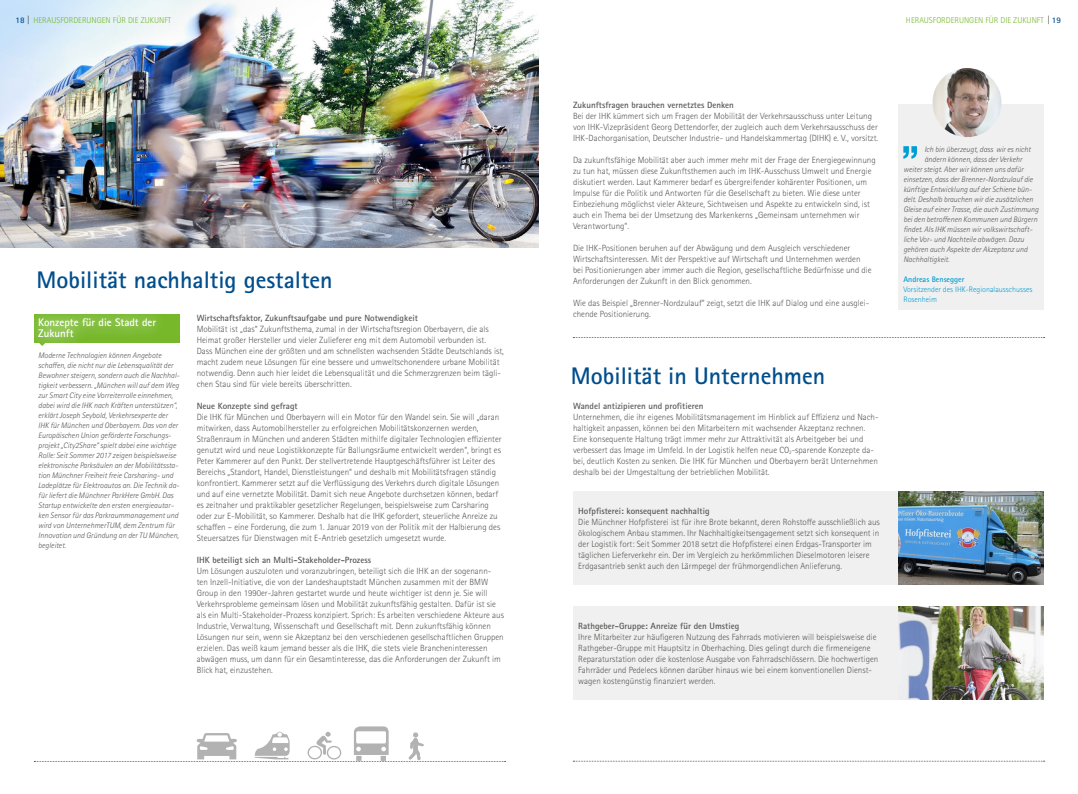
<style>
.page{position:relative;width:1078px;height:794px;background:#fff}
.page>*{position:absolute;margin:0;border:0;box-sizing:border-box;transform-origin:0 0}
.t1{font:700 24px "Rotis Sans Serif Std";color:#004e8d}
.t2{font:700 11px/11px "Rotis Sans Serif Std";color:#fff}
.t3{font:300 9px/11px "Rotis Sans Serif Std";color:#575756}
.t4{font:700 9px "Rotis Sans Serif Std";color:#575756}
.t5{font:300 8.5px "Rotis Sans Serif Std";color:#76b82a}
.t6{font:italic 300 8px/10px "Rotis Sans Serif Std";color:#575756}
.t7{font:300 8px/10px "Rotis Sans Serif Std";color:#009ed4}
.t8{font:700 8px "Rotis Sans Serif Std";color:#009ed4}
.s1{font-weight:700;color:#004e8d}
.s2{font-family:"Frutiger";font-weight:400;font-stretch:condensed;color:#575756}
.s3{font-weight:700;color:#fff}
</style>
<div class="page">
<div style="left:898px;top:104px;width:145px;height:206px;background:#f0f0f0"></div>
<img style="left:932px;top:68px;width:69px;height:69px;border-radius:35px">
<img style="left:0;top:0;width:539px;height:247px">
<div style="left:573px;top:492px;width:325px;height:93px;background:#f0f0f0"></div>
<div style="left:573px;top:606px;width:325px;height:93px;background:#f0f0f0"></div>
<svg style="left:573px;top:761px;width:471px;height:1px"></svg>
<div style="left:34px;top:314px;width:146px;height:28px;background:#76b82a"></div>
<div style="left:21px;top:301px;width:151px;height:55px;background:#fff"></div>
<div style="left:26px;top:306px;width:141px;height:44px;background:#fff;opacity:.75"></div>
<img style="left:898px;top:491px;width:145px;height:94px">
<svg style="left:573px;top:337px;width:471px;height:1px"></svg>
<svg style="left:34px;top:726px;width:471px;height:36px"></svg>
<img style="left:898px;top:606px;width:145px;height:93px">
<svg style="left:903px;top:146px;width:13px;height:13px"></svg>
<p class="t5" style="left:16px;top:15px;width:157px"><span class="s1">18</span> <span class="s2">|</span> HERAUSFORDERUNGEN FÜR DIE ZUKUNFT</p>
<p class="t5" style="left:905px;top:15px;width:156px">HERAUSFORDERUNGEN FÜR DIE ZUKUNFT <span class="s2">|</span> <span class="s3">19</span></p>
<h1 class="t1" style="left:36px;top:265px;width:297px">Mobilität nachhaltig gestalten</h1>
<p class="t2" style="left:38px;top:317px;width:119px">Konzepte für die Stadt der<br>Zukunft</p>
<p class="t6" style="left:38px;top:350px;width:143px">Moderne Technologien können Angebote schaffen, die nicht nur die Lebensqualität der Bewohner steigern, sondern auch die Nachhal&shy;tigkeit verbessern. „München will auf dem Weg zur Smart City eine Vorreiterrolle einnehmen, dabei wird die IHK nach Kräften unterstützen“, erklärt Joseph Seybold, Verkehrsexperte der IHK für München und Oberbayern. Das von der Europäischen Union geförderte Forschungs&shy;projekt „City2Share“ spielt dabei eine wichtige Rolle: Seit Sommer 2017 zeigen beispielsweise elektronische Parksäulen an der Mobilitätssta&shy;tion Münchner Freiheit freie Carsharing- und Ladeplätze für Elektroautos an. Die Technik da&shy;für liefert die Münchner ParkHere GmbH. Das Startup entwickelte den ersten energieautar&shy;ken Sensor für das Parkraummanagement und wird von UnternehmerTUM, dem Zentrum für Innovation und Gründung an der TU München, begleitet.</p>
<p class="t4" style="left:197px;top:312px;width:222px">Wirtschaftsfaktor, Zukunftsaufgabe und pure Notwendigkeit</p>
<p class="t3" style="left:197px;top:324px;width:308px">Mobilität ist „das“ Zukunftsthema, zumal in der Wirtschaftsregion Oberbayern, die als Heimat großer Hersteller und vieler Zulieferer eng mit dem Automobil verbunden ist.<br>Dass München eine der größten und am schnellsten wachsenden Städte Deutschlands ist, macht zudem neue Lösungen für eine bessere und umweltschonendere urbane Mobilität notwendig. Denn auch hier leidet die Lebensqualität und die Schmerzgrenzen beim tägli&shy;chen Stau sind für viele bereits überschritten.</p>
<p class="t4" style="left:197px;top:400px;width:102px">Neue Konzepte sind gefragt</p>
<p class="t3" style="left:197px;top:412px;width:306px">Die IHK für München und Oberbayern will ein Motor für den Wandel sein. Sie will „daran mitwirken, dass Automobilhersteller zu erfolgreichen Mobilitätskonzernen werden, Straßenraum in München und anderen Städten mithilfe digitaler Technologien effizienter genutzt wird und neue Logistikkonzepte für Ballungsräume entwickelt werden“, bringt es Peter Kammerer auf den Punkt. Der stellvertretende Hauptgeschäftsführer ist Leiter des Bereichs „Standort, Handel, Dienstleistungen“ und deshalb mit Mobilitätsfragen ständig konfrontiert. Kammerer setzt auf die Verflüssigung des Verkehrs durch digitale Lösungen und auf eine vernetzte Mobilität. Damit sich neue Angebote durchsetzen können, bedarf es zeitnaher und praktikabler gesetzlicher Regelungen, beispielsweise zum Carsharing oder zur E-Mobilität, so Kammerer. Deshalb hat die IHK gefordert, steuerliche Anreize zu schaffen – eine Forderung, die zum 1. Januar 2019 von der Politik mit der Halbierung des Steuersatzes für Dienstwagen mit E-Antrieb gesetzlich umgesetzt wurde.</p>
<p class="t4" style="left:197px;top:554px;width:176px">IHK beteiligt sich an Multi-Stakeholder-Prozess</p>
<p class="t3" style="left:197px;top:566px;width:309px">Um Lösungen auszuloten und voranzubringen, beteiligt sich die IHK an der sogenann&shy;ten Inzell-Initiative, die von der Landeshauptstadt München zusammen mit der BMW Group in den 1990er-Jahren gestartet wurde und heute wichtiger ist denn je. Sie will Verkehrsprobleme gemeinsam lösen und Mobilität zukunftsfähig gestalten. Dafür ist sie als ein Multi-Stakeholder-Prozess konzipiert. Sprich: Es arbeiten verschiedene Akteure aus Industrie, Verwaltung, Wissenschaft und Gesellschaft mit. Denn zukunftsfähig können Lösungen nur sein, wenn sie Akzeptanz bei den verschiedenen gesellschaftlichen Gruppen erzielen. Das weiß kaum jemand besser als die IHK, die stets viele Brancheninteressen abwägen muss, um dann für ein Gesamtinteresse, das die Anforderungen der Zukunft im Blick hat, einzustehen.</p>
<p class="t4" style="left:573px;top:99px;width:162px">Zukunftsfragen brauchen vernetztes Denken</p>
<p class="t3" style="left:573px;top:110px;width:306px">Bei der IHK kümmert sich um Fragen der Mobilität der Verkehrsausschuss unter Leitung von IHK-Vizepräsident Georg Dettendorfer, der zugleich auch dem Verkehrsausschuss der<br>IHK-Dachorganisation, Deutscher Industrie- und Handelskammertag (DIHK) e. V., vorsitzt.</p>
<p class="t3" style="left:573px;top:154px;width:304px">Da zukunftsfähige Mobilität aber auch immer mehr mit der Frage der Energiegewinnung zu tun hat, müssen diese Zukunftsthemen auch im IHK-Ausschuss Umwelt und Energie diskutiert werden. Laut Kammerer bedarf es übergreifender kohärenter Positionen, um Impulse für die Politik und Antworten für die Gesellschaft zu bieten. Wie diese unter Einbeziehung möglichst vieler Akteure, Sichtweisen und Aspekte zu entwickeln sind, ist auch ein Thema bei der Umsetzung des Markenkerns „Gemeinsam unternehmen wir Verantwortung“.</p>
<p class="t3" style="left:573px;top:242px;width:300px">Die IHK-Positionen beruhen auf der Abwägung und dem Ausgleich verschiedener Wirtschaftsinteressen. Mit der Perspektive auf Wirtschaft und Unternehmen werden bei Positionierungen aber immer auch die Region, gesellschaftliche Bedürfnisse und die Anforderungen der Zukunft in den Blick genommen.</p>
<p class="t3" style="left:573px;top:297px;width:297px">Wie das Beispiel „Brenner-Nordzulauf“ zeigt, setzt die IHK auf Dialog und eine ausglei&shy;chende Positionierung.</p>
<h1 class="t1" style="left:570px;top:360px;width:256px">Mobilität in Unternehmen</h1>
<p class="t4" style="left:573px;top:400px;width:132px">Wandel antizipieren und profitieren</p>
<p class="t3" style="left:573px;top:412px;width:307px">Unternehmen, die ihr eigenes Mobilitätsmanagement im Hinblick auf Effizienz und Nach&shy;haltigkeit anpassen, können bei den Mitarbeitern mit wachsender Akzeptanz rechnen.<br>Eine konsequente Haltung trägt immer mehr zur Attraktivität als Arbeitgeber bei und verbessert das Image im Umfeld. In der Logistik helfen neue CO<sub>2</sub>-sparende Konzepte da&shy;bei, deutlich Kosten zu senken. Die IHK für München und Oberbayern berät Unternehmen deshalb bei der Umgestaltung der betrieblichen Mobilität.</p>
<p class="t4" style="left:578px;top:505px;width:133px">Hofpfisterei: konsequent nachhaltig</p>
<p class="t3" style="left:578px;top:517px;width:303px">Die Münchner Hofpfisterei ist für ihre Brote bekannt, deren Rohstoffe ausschließlich aus ökologischem Anbau stammen. Ihr Nachhaltigkeitsengagement setzt sich konsequent in der Logistik fort: Seit Sommer 2018 setzt die Hofpfisterei einen Erdgas-Transporter im täglichen Lieferverkehr ein. Der im Vergleich zu herkömmlichen Dieselmotoren leisere Erdgasantrieb senkt auch den Lärmpegel der frühmorgendlichen Anlieferung.</p>
<p class="t4" style="left:578px;top:620px;width:162px">Rathgeber-Gruppe: Anreize für den Umstieg</p>
<p class="t3" style="left:578px;top:632px;width:301px">Ihre Mitarbeiter zur häufigeren Nutzung des Fahrrads motivieren will beispielsweise die Rathgeber-Gruppe mit Hauptsitz in Oberhaching. Dies gelingt durch die firmeneigene Reparaturstation oder die kostenlose Ausgabe von Fahrradschlössern. Die hochwertigen Fahrräder und Pedelecs können darüber hinaus wie bei einem konventionellen Dienst&shy;wagen kostengünstig finanziert werden.</p>
<p class="t6" style="left:924px;top:144px;width:108px">Ich bin überzeugt, dass wir es nicht</p>
<p class="t6" style="left:924px;top:154px;width:99px">ändern können, dass der Verkehr</p>
<p class="t6" style="left:903px;top:164px;width:122px">weiter steigt. Aber wir können uns dafür</p>
<p class="t6" style="left:903px;top:174px;width:131px">einsetzen, dass der Brenner-Nordzulauf die</p>
<p class="t6" style="left:903px;top:184px;width:130px">künftige Entwicklung auf der Schiene bün-</p>
<p class="t6" style="left:903px;top:194px;width:131px">delt. Deshalb brauchen wir die zusätzlichen</p>
<p class="t6" style="left:903px;top:204px;width:137px">Gleise auf einer Trasse, die auch Zustimmung</p>
<p class="t6" style="left:903px;top:214px;width:135px">bei den betroffenen Kommunen und Bürgern</p>
<p class="t6" style="left:903px;top:224px;width:131px">findet. Als IHK müssen wir volkswirtschaft-</p>
<p class="t6" style="left:903px;top:234px;width:122px">liche Vor- und Nachteile abwägen. Dazu</p>
<p class="t6" style="left:903px;top:244px;width:126px">gehören auch Aspekte der Akzeptanz und</p>
<p class="t6" style="left:903px;top:254px;width:48px">Nachhaltigkeit.</p>
<p class="t8" style="left:903px;top:274px;width:63px">Andreas Bensegger</p>
<p class="t7" style="left:903px;top:284px;width:130px">Vorsitzender des IHK-Regionalausschusses<br>Rosenheim</p>
</div>
